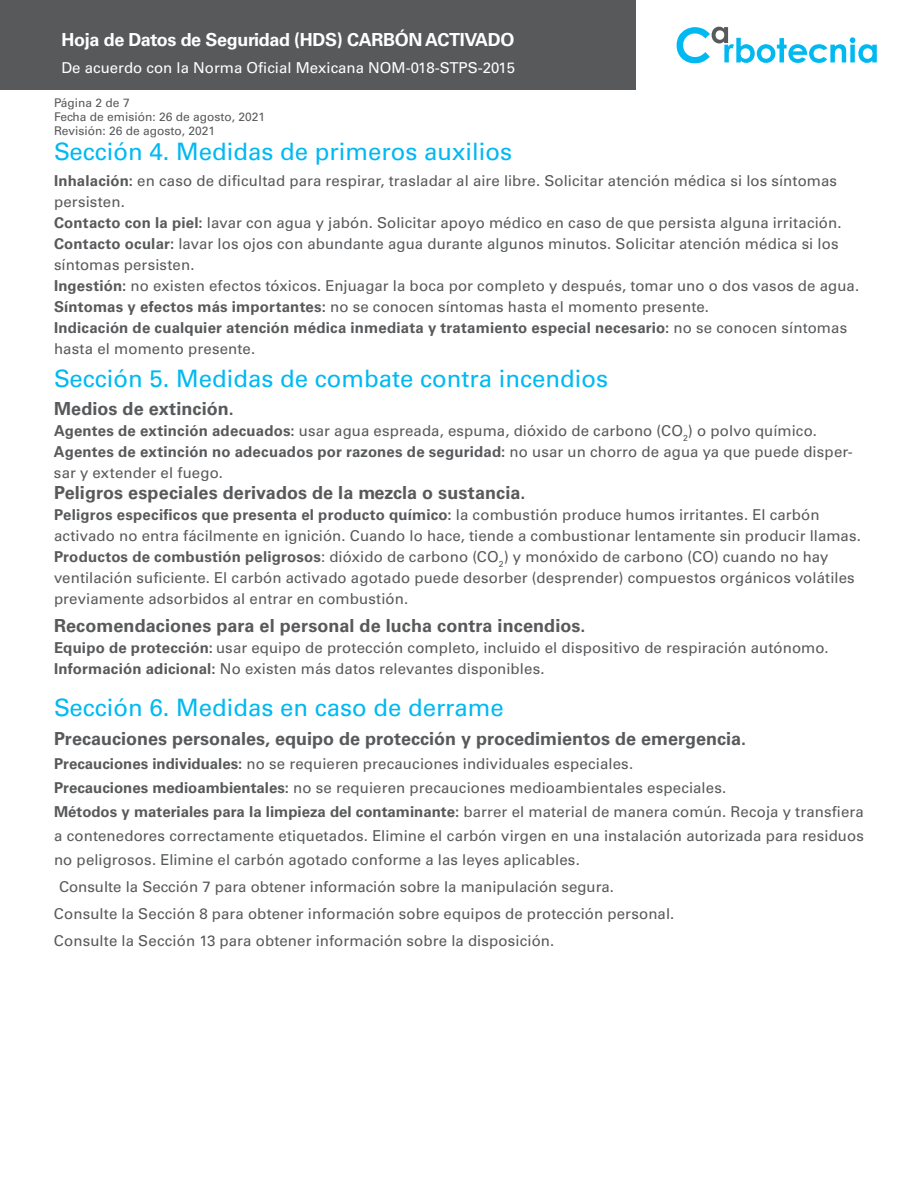
<style>
.page{position:relative;width:918px;height:1188px;background:#fff}
.page>*{position:absolute;margin:0;border:0;box-sizing:border-box;transform-origin:0 0}
.t1{font:24px "Univers LT Std";color:#00b9f1}
.t2{font:700 18px "Univers LT Std";color:#58595b}
.t3{font:700 18px "Univers LT Std";letter-spacing:-.02em;color:#fff}
.t4{font:15px/21px "Univers LT Std";letter-spacing:.01em;color:#58595b}
.t5{font:15px "Univers LT Std";color:#fff}
.t6{font:12px/14.4px "Univers LT Std";color:#58595b}
.s1{font-weight:700}
</style>
<div class="page">
<div style="left:0;top:0;width:635px;height:90px;background:#58595b"></div>
<svg style="left:677px;top:27px;width:200px;height:36px"></svg>
<p class="t3" style="left:62px;top:29px;width:455px">Hoja de Datos de Seguridad (HDS) CARBÓN ACTIVADO</p>
<p class="t5" style="left:62px;top:58px;width:455px">De acuerdo con la Norma Oficial Mexicana NOM-018-STPS-2015</p>
<p class="t6" style="left:54px;top:95px;width:213px">Página 2 de 7<br>Fecha de emisión: 26 de agosto, 2021<br>Revisión: 26 de agosto, 2021</p>
<p class="t4" style="left:54px;top:170px;width:807px"><span class="s1">Inhalación:</span> en caso de dificultad para respirar, trasladar al aire libre. Solicitar atención médica si los síntomas persisten.<br><span class="s1">Contacto con la piel:</span> lavar con agua y jabón. Solicitar apoyo médico en caso de que persista alguna irritación.<br><span class="s1">Contacto ocular:</span> lavar los ojos con abundante agua durante algunos minutos. Solicitar atención médica si los síntomas persisten.<br><span class="s1">Ingestión:</span> no existen efectos tóxicos. Enjuagar la boca por completo y después, tomar uno o dos vasos de agua.<br><span class="s1">Síntomas y efectos más importantes:</span> no se conocen síntomas hasta el momento presente.<br><span class="s1">Indicación de cualquier atención médica inmediata y tratamiento especial necesario:</span> no se conocen síntomas hasta el momento presente.</p>
<h1 class="t1" style="left:54px;top:138px;width:460px">Sección 4. Medidas de primeros auxilios</h1>
<h1 class="t1" style="left:54px;top:364px;width:556px">Sección 5. Medidas de combate contra incendios</h1>
<p class="t2" style="left:54px;top:398px;width:181px">Medios de extinción.</p>
<p class="t4" style="left:54px;top:420px;width:800px"><span class="s1">Agentes de extinción adecuados:</span> usar agua espreada, espuma, dióxido de carbono (CO<sub>2</sub>) o polvo químico.<br><span class="s1">Agentes de extinción no adecuados por razones de seguridad:</span> no usar un chorro de agua ya que puede disper&shy;sar y extender el fuego.</p>
<p class="t2" style="left:54px;top:482px;width:473px">Peligros especiales derivados de la mezcla o sustancia.</p>
<p class="t4" style="left:54px;top:504px;width:809px"><span class="s1">Peligros especificos que presenta el producto químico:</span> la combustión produce humos irritantes. El carbón activado no entra fácilmente en ignición. Cuando lo hace, tiende a combustionar lentamente sin producir llamas.<br><span class="s1">Productos de combustión peligrosos</span>: dióxido de carbono (CO<sub>2</sub>) y monóxido de carbono (CO) cuando no hay ventilación suficiente. El carbón activado agotado puede desorber (desprender) compuestos orgánicos volátiles previamente adsorbidos al entrar en combustión.</p>
<p class="t2" style="left:54px;top:615px;width:533px">Recomendaciones para el personal de lucha contra incendios.</p>
<p class="t4" style="left:54px;top:637px;width:776px"><span class="s1">Equipo de protección:</span> usar equipo de protección completo, incluido el dispositivo de respiración autónomo.<br><span class="s1">Información adicional:</span> No existen más datos relevantes disponibles.</p>
<h1 class="t1" style="left:54px;top:694px;width:451px">Sección 6. Medidas en caso de derrame</h1>
<p class="t2" style="left:54px;top:728px;width:694px">Precauciones personales, equipo de protección y procedimientos de emergencia.</p>
<p class="t4" style="left:54px;top:751px;width:812px;line-height:24px"><span class="s1">Precauciones individuales:</span> no se requieren precauciones individuales especiales.<br><span class="s1">Precauciones medioambientales:</span> no se requieren precauciones medioambientales especiales.<br><span class="s1">Métodos y materiales para la limpieza del contaminante:</span> barrer el material de manera común. Recoja y transfiera a contenedores correctamente etiquetados. Elimine el carbón virgen en una instalación autorizada para residuos no peligrosos. Elimine el carbón agotado conforme a las leyes aplicables.</p>
<p class="t4" style="left:54px;top:873px;width:622px;line-height:27px;text-indent:5px">Consulte la Sección 7 para obtener información sobre la manipulación segura.<br>Consulte la Sección 8 para obtener información sobre equipos de protección personal.<br>Consulte la Sección 13 para obtener información sobre la disposición.</p>
</div>
